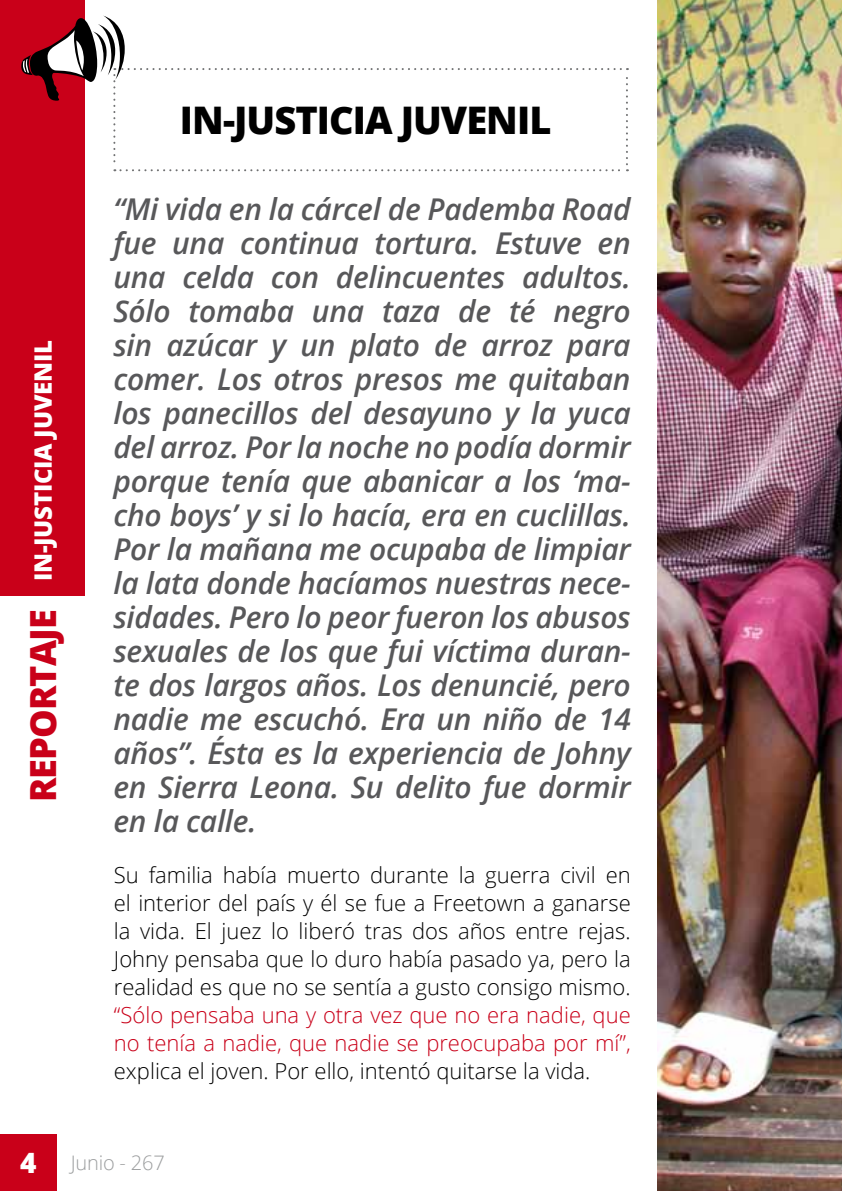
<style>
.page{position:relative;width:842px;height:1191px;background:#fff}
.page>*{position:absolute;margin:0;border:0;box-sizing:border-box;transform-origin:0 0}
.t1{font:800 38px "Open Sans";letter-spacing:-.025em;color:#000}
.t2{font:800 36px "Open Sans";letter-spacing:-.03em;color:#c90019}
.t3{font:italic 600 30px/34px "Open Sans";letter-spacing:-.01em;color:#58585a;text-align:justify}
.t4{font:800 24px "Open Sans";letter-spacing:-.01em;color:#fff}
.t5{font:300 22px/28px "Open Sans";color:#000;text-align:justify}
.t6{font:300 22px/28px "Open Sans";color:#c90019}
.t7{font:300 20px "Open Sans";letter-spacing:-.01em;color:#9c9e9f}
.s1{font-weight:800;font-size:28px;color:#fff}
</style>
<div class="page">
<div style="left:0;top:0;width:85px;height:595px;background:#c90019"></div>
<div style="left:0;top:1134px;width:57px;height:57px;background:#c90019"></div>
<svg style="left:21px;top:16px;width:607px;height:155px"></svg>
<img style="left:658px;top:0;width:184px;height:1191px">
<p class="t4" style="left:25px;top:581px;width:240px;rotate:-90deg">IN-JUSTICIA JUVENIL</p>
<p class="t2" style="left:16px;top:802px;width:190px;rotate:-90deg">REPORTAJE</p>
<p class="t1" style="left:180px;top:91px;width:373px">IN-JUSTICIA JUVENI L</p>
<p class="t3" style="left:113px;top:192px;width:519px">“Mi vida en la cárcel de Pademba Road fue una continua tortura. Estuve en una celda con delincuentes adultos.<br>Sólo tomaba una taza de té negro sin azúcar y un plato de arroz para comer. Los otros presos me quitaban los panecillos del desayuno y la yuca del arroz. Por la noche no podía dormir porque tenía que abanicar a los ‘ma&shy;cho boys’ y si lo hacía, era en cuclillas.<br>Por la mañana me ocupaba de limpiar la lata donde hacíamos nuestras nece&shy;sidades. Pero lo peor fueron los abusos sexuales de los que fui víctima duran&shy;te dos largos años. Los denuncié, pero nadie me escuchó. Era un niño de 14 años”. Ésta es la experiencia de Johny en Sierra Leona. Su delito fue dormir en la calle.</p>
<p class="t5" style="left:114px;top:860px;width:518px">Su familia había muerto durante la guerra civil en el interior del país y él se fue a Freetown a ganarse la vida. El juez lo liberó tras dos años entre rejas.<br>Johny pensaba que lo duro había pasado ya, pero la realidad es que no se sentía a gusto consigo mismo.</p>
<p class="t6" style="left:114px;top:1000px;width:518px">“Sólo pensaba una y otra vez que no era nadie, que no tenía a nadie, que nadie se preocupaba por mí”,</p>
<p class="t5" style="left:114px;top:1056px;width:478px">explica el joven. Por ello, intentó quitarse la vida.</p>
<p class="t7" style="left:20px;top:1149px;width:146px"><span class="s1">4</span> Junio - 267</p>
</div>
